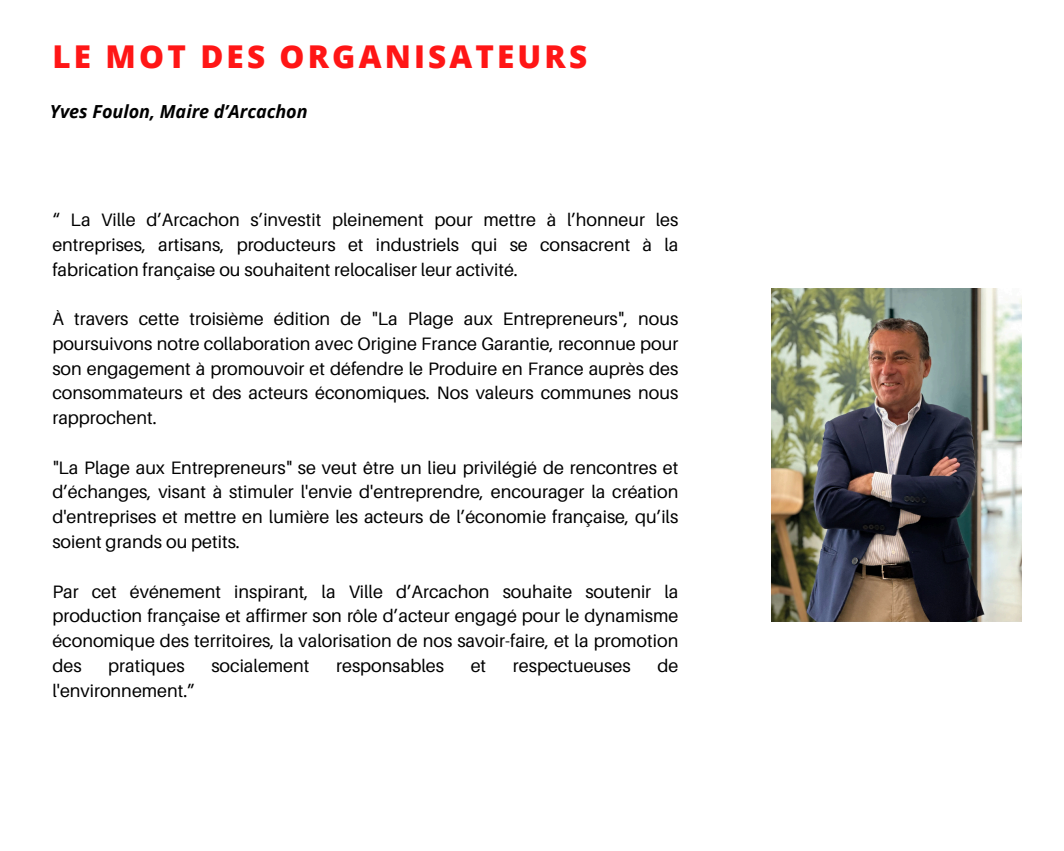
<style>
.page{position:relative;width:1064px;height:851px;background:#fff}
.page>*{position:absolute;margin:0;border:0;box-sizing:border-box;transform-origin:0 0}
.t1{font:800 31.5px "Open Sans";letter-spacing:.1em;color:#ff1616}
.t2{font:18px/24.8px "Aileron";color:#000;text-align:justify}
.t3{font:italic 700 18px "Open Sans";color:#000}
</style>
<div class="page">
<img style="left:771px;top:288px;width:249px;height:333px">
<h1 class="t1" style="left:52px;top:34px;width:536px">LE MOT DES ORGANISATEURS</h1>
<h2 class="t3" style="left:50px;top:98px;width:259px">Yves Foulon, Maire d’Arcachon</h2>
<p class="t2" style="left:52px;top:207px;width:627px">“ La Ville d’Arcachon s’investit pleinement pour mettre à l’honneur les entreprises, artisans, producteurs et industriels qui se consacrent à la fabrication française ou souhaitent relocaliser leur activité.</p>
<p class="t2" style="left:52px;top:306px;width:627px">À travers cette troisième édition de "La Plage aux Entrepreneurs", nous poursuivons notre collaboration avec Origine France Garantie, reconnue pour son engagement à promouvoir et défendre le Produire en France auprès des consommateurs et des acteurs économiques. Nos valeurs communes nous rapprochent.</p>
<p class="t2" style="left:52px;top:454px;width:627px">"La Plage aux Entrepreneurs" se veut être un lieu privilégié de rencontres et d’échanges, visant à stimuler l'envie d'entreprendre, encourager la création d'entreprises et mettre en lumière les acteurs de l’économie française, qu’ils soient grands ou petits.</p>
<p class="t2" style="left:52px;top:578px;width:627px">Par cet événement inspirant, la Ville d’Arcachon souhaite soutenir la production française et affirmer son rôle d’acteur engagé pour le dynamisme économique des territoires, la valorisation de nos savoir-faire, et la promotion des</p>
<p class="t2" style="left:108px;top:652px;width:78px">pratiques</p>
<p class="t2" style="left:211px;top:652px;width:100px">socialement</p>
<p class="t2" style="left:336px;top:652px;width:109px">responsables</p>
<p class="t2" style="left:470px;top:652px;width:17px">et</p>
<p class="t2" style="left:512px;top:652px;width:119px">respectueuses</p>
<p class="t2" style="left:657px;top:652px;width:22px">de</p>
<p class="t2" style="left:52px;top:677px;width:144px">l'environnement.”</p>
</div>
